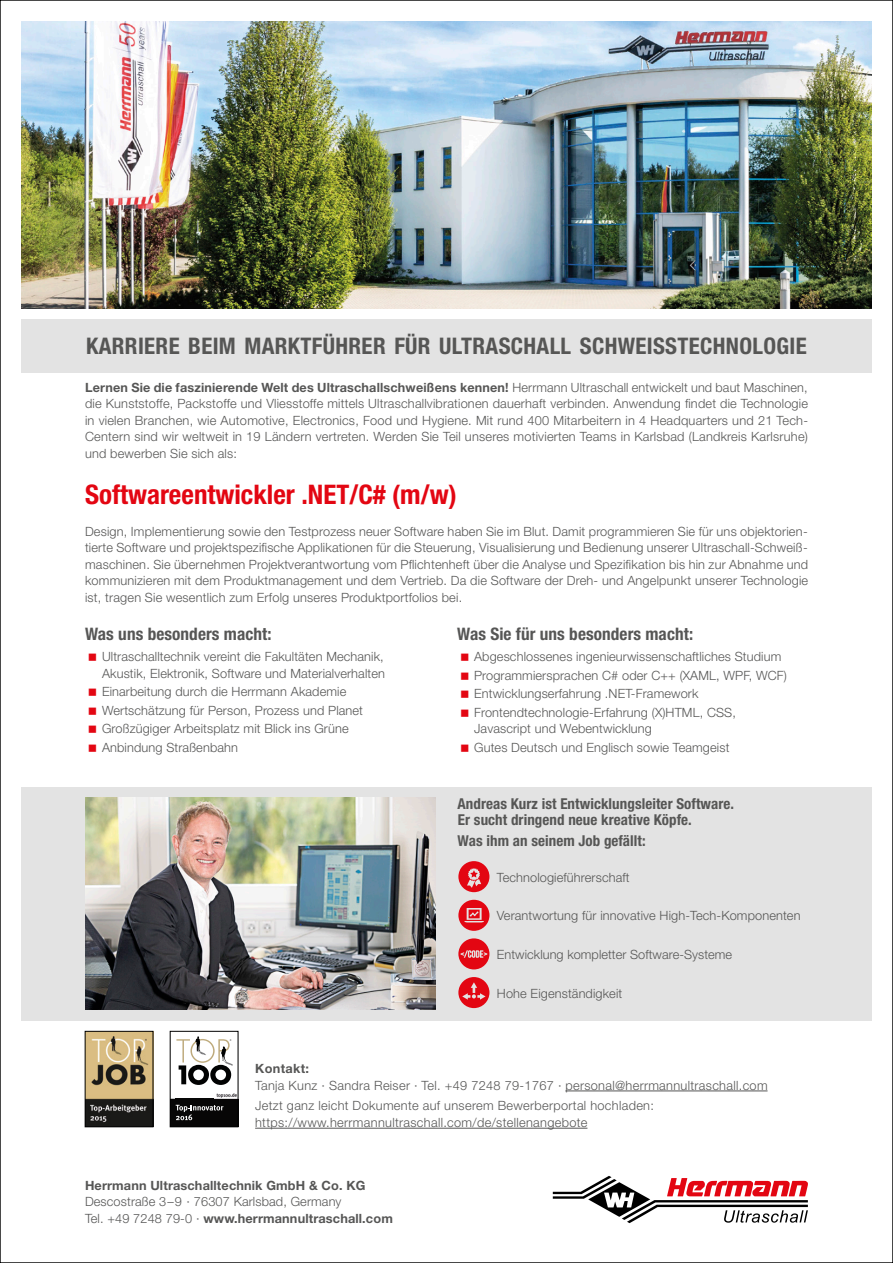
<style>
.page{position:relative;width:893px;height:1263px;background:#fff}
.page>*{position:absolute;margin:0;border:0;box-sizing:border-box;transform-origin:0 0}
.Fließtext{font:700 condensed 27px "Helvetica Neue LT Pro";color:#e30612}
.t1{font:700 condensed 22.95px "Helvetica Neue LT Pro";letter-spacing:.015em;color:#565655}
.Fließtext-2{font:700 condensed 17.25px "Helvetica Neue LT Pro";letter-spacing:.005em;color:#565655}
.Fließtext-3{font:700 condensed 15px/16.5px "Helvetica Neue LT Pro";letter-spacing:.005em;color:#565655}
.Fließtext-4{font:300 12.75px/16.5px "Helvetica Neue LT Pro";letter-spacing:.01em;color:#565655}
.t2{font:700 12.75px "Helvetica Neue LT Pro";letter-spacing:.01em;color:#565655}
.s1{font-weight:700}
.s2{font-weight:300}
</style>
<div class="page">
<div style="left:21px;top:787px;width:851px;height:233px;background:#e3e3e3"></div>
<img style="left:21px;top:21px;width:851px;height:287px">
<svg style="left:553px;top:1176px;width:255px;height:47px"></svg>
<div style="left:21px;top:319px;width:851px;height:53px;background:#e3e3e3"></div>
<hr style="left:565px;top:1090px;width:202px;height:1px;background:#565655">
<hr style="left:255px;top:1128px;width:332px;height:1px;background:#565655">
<img style="left:87px;top:1033px;width:64px;height:92px">
<div style="left:85px;top:1031px;width:68px;height:96px;border:1px solid #000"></div>
<svg style="left:172px;top:1036px;width:64px;height:63px"></svg>
<div style="left:170px;top:1099px;width:68px;height:28px;background:#070606"></div>
<svg style="left:176px;top:1105px;width:47px;height:15px"></svg>
<img style="left:215px;top:1092px;width:21px;height:6px">
<div style="left:170px;top:1031px;width:68px;height:96px;border:1px solid #000"></div>
<img style="left:85px;top:797px;width:351px;height:213px">
<svg style="left:458px;top:861px;width:31px;height:31px"></svg>
<svg style="left:458px;top:900px;width:31px;height:31px"></svg>
<svg style="left:458px;top:938px;width:31px;height:31px"></svg>
<svg style="left:458px;top:977px;width:31px;height:31px"></svg>
<p class="t1" style="left:86px;top:332px;width:722px">KARRIERE BEIM MARKTFÜHRER FÜR ULTRASCHALL SCHWEISSTECHNOLOGIE</p>
<p class="Fließtext-4" style="left:85px;top:379px;width:725px;text-align:justify"><span class="s1">Lernen Sie die faszinierende Welt des Ultraschallschweißens kennen!</span> Herrmann Ultraschall entwickelt und baut Maschinen, die Kunststoffe, Packstoffe und Vliesstoffe mittels Ultraschallvibrationen dauerhaft verbinden. Anwendung findet die Technologie in vielen Branchen, wie Automotive, Electronics, Food und Hygiene. Mit rund 400 Mitarbeitern in 4 Headquarters und 21 Tech-Centern sind wir weltweit in 19 Ländern vertreten. Werden Sie Teil unseres motivierten Teams in Karlsbad (Landkreis Karlsruhe) und bewerben Sie sich als:</p>
<p class="Fließtext" style="left:85px;top:478px;width:373px">Softwareentwickler .NET/C# (m/w)</p>
<p class="Fließtext-4" style="left:85px;top:523px;width:725px;text-align:justify">Design, Implementierung sowie den Testprozess neuer Software haben Sie im Blut. Damit programmieren Sie für uns objektorien&shy;tierte Software und projektspezifische Applikationen für die Steuerung, Visualisierung und Bedienung unserer Ultraschall-Schweiß&shy;maschinen. Sie übernehmen Projektverantwortung vom Pflichtenheft über die Analyse und Spezifikation bis hin zur Abnahme und kommunizieren mit dem Produktmanagement und dem Vertrieb. Da die Software der Dreh- und Angelpunkt unserer Technologie ist, tragen Sie wesentlich zum Erfolg unseres Produktportfolios bei.</p>
<p class="Fließtext-2" style="left:85px;top:624px;width:188px">Was uns besonders macht:</p>
<p class="Fließtext-4" style="left:102px;top:648px;width:284px">Ultraschalltechnik vereint die Fakultäten Mechanik,<br>Akustik, Elektronik, Software und Materialverhalten</p>
<p class="Fließtext-4" style="left:102px;top:683px;width:246px">Einarbeitung durch die Herrmann Akademie</p>
<p class="Fließtext-4" style="left:102px;top:702px;width:263px">Wertschätzung für Person, Prozess und Planet</p>
<p class="Fließtext-4" style="left:102px;top:720px;width:248px">Großzügiger Arbeitsplatz mit Blick ins Grüne</p>
<p class="Fließtext-4" style="left:102px;top:739px;width:137px">Anbindung Straßenbahn</p>
<p class="Fließtext-2" style="left:457px;top:624px;width:238px">Was Sie für uns besonders macht:</p>
<p class="Fließtext-4" style="left:474px;top:648px;width:309px">Abgeschlossenes ingenieurwissenschaftliches Studium</p>
<p class="Fließtext-4" style="left:474px;top:667px;width:314px">Programmiersprachen C# oder C++ (XAML, WPF, WCF)</p>
<p class="Fließtext-4" style="left:474px;top:685px;width:226px">Entwicklungserfahrung .NET-Framework</p>
<p class="Fließtext-4" style="left:474px;top:704px;width:263px">Frontendtechnologie-Erfahrung (X)HTML, CSS,<br>Javascript und Webentwicklung</p>
<p class="Fließtext-4" style="left:474px;top:739px;width:257px">Gutes Deutsch und Englisch sowie Teamgeist</p>
<p class="Fließtext-3" style="left:457px;top:795px;width:278px">Andreas Kurz ist Entwicklungsleiter Software.<br>Er sucht dringend neue kreative Köpfe.</p>
<p class="Fließtext-3" style="left:457px;top:832px;width:190px">Was ihm an seinem Job gefällt:</p>
<p class="Fließtext-4" style="left:497px;top:869px;width:134px">Technologieführerschaft</p>
<p class="Fließtext-4" style="left:497px;top:907px;width:305px">Verantwortung für innovative High-Tech-Komponenten</p>
<p class="Fließtext-4" style="left:497px;top:946px;width:237px">Entwicklung kompletter Software-Systeme</p>
<p class="Fließtext-4" style="left:497px;top:984px;width:127px">Hohe Eigenständigkeit</p>
<p class="Fließtext-4" style="left:255px;top:1060px;width:514px"><span class="s1">Kontakt:<br></span>Tanja Kunz · Sandra Reiser · Tel. +49 7248 79-1767 · personal@herrmannultraschall.com</p>
<p class="Fließtext-4" style="left:255px;top:1097px;width:400px">Jetzt ganz leicht Dokumente auf unserem Bewerberportal hochladen: https://www.herrmannultraschall.com/de/stellenangebote</p>
<p class="t2" style="left:85px;top:1177px;width:282px">Herrmann Ultraschalltechnik GmbH &amp; Co. KG</p>
<p class="Fließtext-4" style="left:85px;top:1193px;width:258px">Descostraße 3–9 · 76307 Karlsbad, Germany</p>
<p class="t2" style="left:85px;top:1210px;width:309px"><span class="s2">Tel. +49 7248 79-0 ·</span> www.herrmannultraschall.com</p>
</div>
